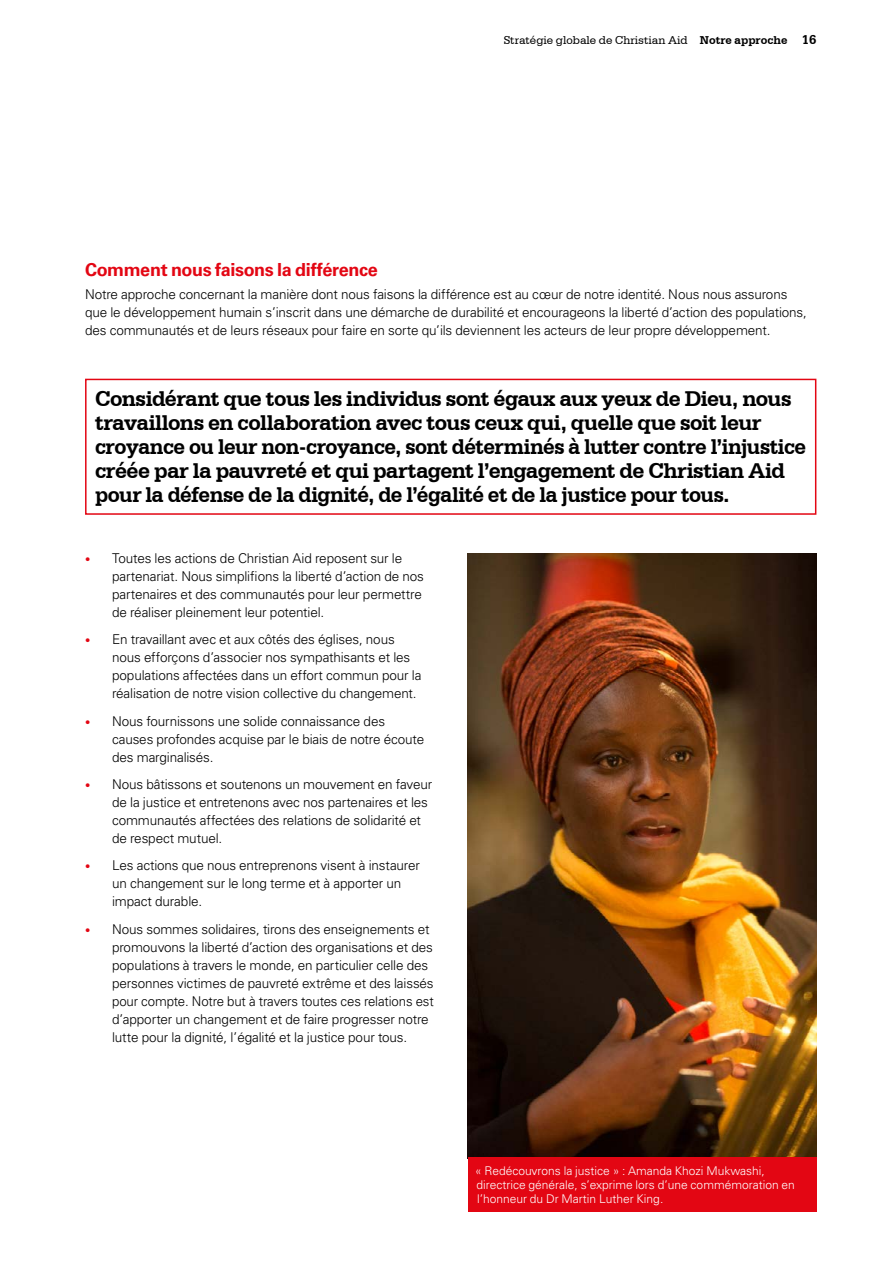
<style>
.page{position:relative;width:893px;height:1263px;background:#fff}
.page>*{position:absolute;margin:0;border:0;box-sizing:border-box;transform-origin:0 0}
.t1{font:700 22.5px/24px "Serifa BT";letter-spacing:-.02em;color:#000}
.t2{font:700 18px "Univers CA";letter-spacing:-.02em;color:#e30613}
.t3{font:300 13.5px/18px "Univers CA";letter-spacing:-.01em;color:#000}
.t4{font:300 12px/14.4px "Univers CA";color:#fff}
.t5{font:12px "Serifa BT";color:#000}
.s1{font-weight:700}
.s2{font-weight:700;font-size:13.5px}
.s3{font-size:10.5px;color:#e30613}
</style>
<div class="page">
<div style="left:85px;top:379px;width:731px;height:136px;border:2px solid #e30613"></div>
<img style="left:468px;top:553px;width:348px;height:604px">
<div style="left:468px;top:1157px;width:348px;height:55px;background:#e30613"></div>
<p class="t5" style="left:504px;top:33px;width:314px">Stratégie globale de Christian Aid <span class="s1">Notre approche</span> <span class="s2">16</span></p>
<h2 class="t2" style="left:85px;top:259px;width:294px">Comment nous faisons la différence</h2>
<p class="t3" style="left:85px;top:285px;width:723px">Notre approche concernant la manière dont nous faisons la différence est au cœur de notre identité. Nous nous assurons que le développement humain s’inscrit dans une démarche de durabilité et encourageons la liberté d’action des populations, des communautés et de leurs réseaux pour faire en sorte qu’ils deviennent les acteurs de leur propre développement.</p>
<p class="t1" style="left:95px;top:386px;width:713px">Considérant que tous les individus sont égaux aux yeux de Dieu, nous travaillons en collaboration avec tous ceux qui, quelle que soit leur croyance ou leur non-croyance, sont déterminés à lutter contre l’injustice créée par la pauvreté et qui partagent l’engagement de Christian Aid pour la défense de la dignité, de l’égalité et de la justice pour tous.</p>
<p class="t3" style="left:112px;top:549px;width:313px;text-indent:-27px"><span class="s3">•</span> Toutes les actions de Christian Aid reposent sur le partenariat. Nous simplifions la liberté d’action de nos partenaires et des communautés pour leur permettre de réaliser pleinement leur potentiel.</p>
<p class="t3" style="left:112px;top:631px;width:311px;text-indent:-27px"><span class="s3">•</span> En travaillant avec et aux côtés des églises, nous nous efforçons d’associer nos sympathisants et les populations affectées dans un effort commun pour la réalisation de notre vision collective du changement.</p>
<p class="t3" style="left:112px;top:712px;width:314px;text-indent:-27px"><span class="s3">•</span> Nous fournissons une solide connaissance des causes profondes acquise par le biais de notre écoute des marginalisés.</p>
<p class="t3" style="left:112px;top:775px;width:322px;text-indent:-27px"><span class="s3">•</span> Nous bâtissons et soutenons un mouvement en faveur de la justice et entretenons avec nos partenaires et les communautés affectées des relations de solidarité et de respect mutuel.</p>
<p class="t3" style="left:112px;top:857px;width:309px;text-indent:-27px"><span class="s3">•</span> Les actions que nous entreprenons visent à instaurer un changement sur le long terme et à apporter un impact durable.</p>
<p class="t3" style="left:112px;top:920px;width:323px;text-indent:-27px"><span class="s3">•</span> Nous sommes solidaires, tirons des enseignements et promouvons la liberté d’action des organisations et des populations à travers le monde, en particulier celle des personnes victimes de pauvreté extrême et des laissés pour compte. Notre but à travers toutes ces relations est d’apporter un changement et de faire progresser notre lutte pour la dignité, l’égalité et la justice pour tous.</p>
<p class="t4" style="left:475px;top:1163px;width:321px">« Redécouvrons la justice » : Amanda Khozi Mukwashi, directrice générale, s’exprime lors d’une commémoration en l’honneur du Dr Martin Luther King.</p>
</div>
